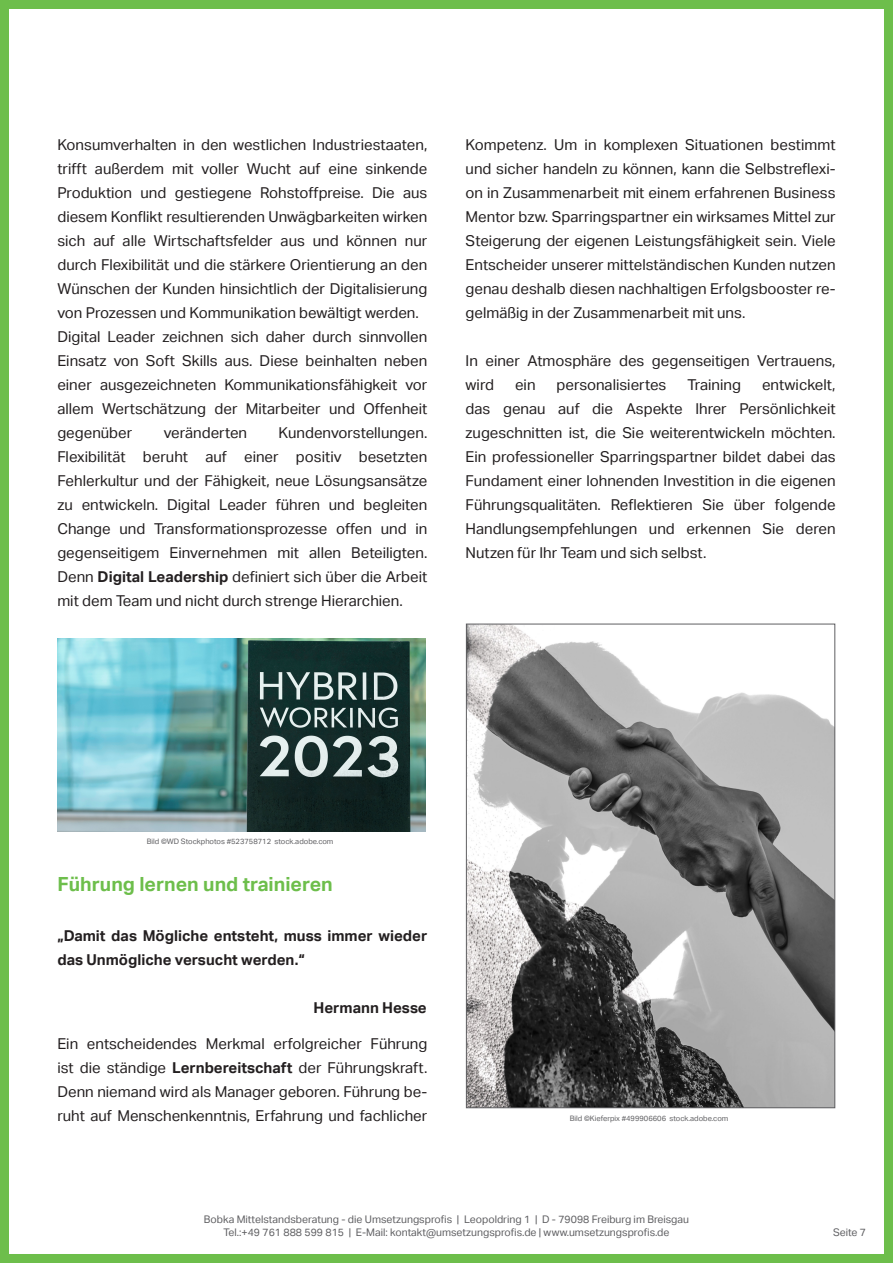
<style>
.page{position:relative;width:893px;height:1263px;background:#fff}
.page>*{position:absolute;margin:0;border:0;box-sizing:border-box;transform-origin:0 0}
.t1{font:700 19.5px "Aktiv Grotesk";color:#6dbe4b}
.t2{font:15px/24px "Aktiv Grotesk";color:#231f20;text-align:justify}
.t3{font:700 15px/24px "Aktiv Grotesk";color:#231f20}
.t4{font:10.5px "Aktiv Grotesk";color:#5f5f62}
.t5{font:7.5px "Aktiv Grotesk";color:#5f5f62}
.s1{font-weight:700}
</style>
<div class="page">
<div style="left:0;top:0;width:893px;height:1263px;border:9px solid #6dbe4b"></div>
<img style="left:468px;top:626px;width:365px;height:480px">
<img style="left:57px;top:638px;width:369px;height:193px">
<p class="t2" style="left:57px;top:133px;width:371px">Konsumverhalten in den westlichen Industriestaaten, trifft außerdem mit voller Wucht auf eine sinkende Produktion und gestiegene Rohstoffpreise. Die aus diesem Konflikt resultierenden Unwägbarkeiten wirken sich auf alle Wirtschaftsfelder aus und können nur durch Flexibilität und die stärkere Orientierung an den Wünschen der Kunden hinsichtlich der Digitalisierung von Prozessen und Kommunikation bewältigt werden.</p>
<p class="t2" style="left:57px;top:325px;width:371px">Digital Leader zeichnen sich daher durch sinnvollen Einsatz von Soft Skills aus. Diese beinhalten neben einer ausgezeichneten Kommunikationsfähigkeit vor allem Wertschätzung der Mitarbeiter und Offenheit gegenüber</p>
<p class="t2" style="left:57px;top:421px;width:371px;text-indent:221px">Kundenvorstellungen.<br>Flexibilität beruht auf einer positiv besetzten Fehlerkultur und der Fähigkeit, neue Lösungsansätze zu entwickeln. Digital Leader führen und begleiten Change und Transformationsprozesse offen und in gegenseitigem Einvernehmen mit allen Beteiligten.<br>Denn <span class="s1">Digital Leadership</span> definiert sich über die Arbeit mit dem Team und nicht durch strenge Hierarchien.</p>
<p class="t2" style="left:164px;top:421px;width:85px">veränderten</p>
<p class="t2" style="left:466px;top:133px;width:371px">Kompetenz. Um in komplexen Situationen bestimmt und sicher handeln zu können, kann die Selbstreflexi&shy;on in Zusammenarbeit mit einem erfahrenen Business Mentor bzw. Sparringspartner ein wirksames Mittel zur Steigerung der eigenen Leistungsfähigkeit sein. Viele Entscheider unserer mittelständischen Kunden nutzen genau deshalb diesen nachhaltigen Erfolgsbooster re&shy;gelmäßig in der Zusammenarbeit mit uns.</p>
<p class="t2" style="left:466px;top:349px;width:371px">In einer Atmosphäre des gegenseitigen Vertrauens, wird</p>
<p class="t2" style="left:466px;top:373px;width:371px;text-indent:296px">entwickelt, das genau auf die Aspekte Ihrer Persönlichkeit zugeschnitten ist, die Sie weiterentwickeln möchten.<br>Ein professioneller Sparringspartner bildet dabei das Fundament einer lohnenden Investition in die eigenen Führungsqualitäten. Reflektieren Sie über folgende Handlungsempfehlungen und erkennen Sie deren Nutzen für Ihr Team und sich selbst.</p>
<p class="t2" style="left:515px;top:373px;width:22px">ein</p>
<p class="t2" style="left:557px;top:373px;width:111px">personalisiertes</p>
<p class="t2" style="left:687px;top:373px;width:55px">Training</p>
<p class="t5" style="left:147px;top:837px;width:188px">Bild ©WD Stockphotos #523758712 stock.adobe.com</p>
<p class="t1" style="left:57px;top:873px;width:277px">Führung lernen und trainieren</p>
<p class="t3" style="left:57px;top:923px;width:371px">„Damit das Mögliche entsteht, muss immer wieder das Unmögliche versucht werden.“</p>
<p class="t3" style="left:314px;top:995px;width:115px">Hermann Hesse</p>
<p class="t2" style="left:57px;top:1031px;width:371px">Ein entscheidendes Merkmal erfolgreicher Führung ist die ständige <span class="s1">Lernbereitschaft</span> der Führungskraft.<br>Denn niemand wird als Manager geboren. Führung be&shy;ruht auf Menschenkenntnis, Erfahrung und fachlicher</p>
<p class="t5" style="left:570px;top:1114px;width:160px">Bild ©Kieferpix #499906606 stock.adobe.com</p>
<p class="t4" style="left:204px;top:1213px;width:487px">Bobka Mittelstandsberatung - die Umsetzungsprofis | Leopoldring 1 | D - 79098 Freiburg im Breisgau</p>
<p class="t4" style="left:224px;top:1226px;width:447px">Tel.:+49 761 888 599 815 | E-Mail: kontakt@umsetzungsprofis.de | www.umsetzungsprofis.de</p>
<p class="t4" style="left:833px;top:1226px;width:35px">Seite 7</p>
</div>
